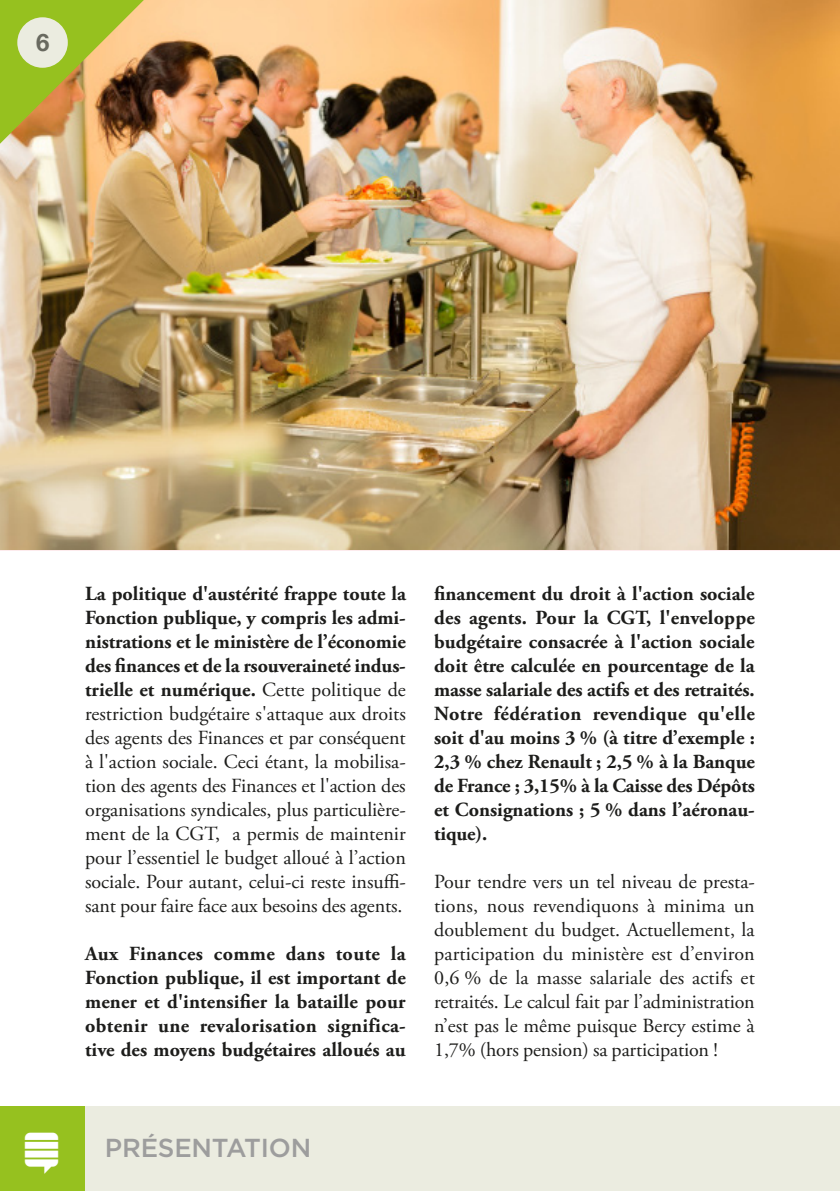
<style>
.page{position:relative;width:840px;height:1191px;background:#fff}
.page>*{position:absolute;margin:0;border:0;box-sizing:border-box;transform-origin:0 0}
.t1{font:500 26px "Gotham";letter-spacing:-.01em;color:#9d9d9d}
.t2{font:700 24px "Helvetica Neue";color:#68695f}
.t3{font:20px/24px "Adobe Garamond Pro";letter-spacing:-.005em;color:#1d1d1b;text-align:justify}
.t4{font:700 20px/24px "Adobe Garamond Pro";color:#1d1d1b;text-align:justify}
.s1{font-weight:700}
</style>
<div class="page">
<img style="left:0;top:0;width:839px;height:549px">
<img style="left:0;top:0;width:289px;height:279px">
<div style="left:0;top:1106px;width:839px;height:85px;background:#ebece0"></div>
<div style="left:0;top:1106px;width:85px;height:85px;background:#96c11f"></div>
<div style="left:17px;top:17px;width:51px;height:51px;background:#ebece0;border-radius:50%"></div>
<p class="t2" style="left:36px;top:23px;width:15px">6</p>
<p class="t3" style="left:85px;top:582px;width:322px"><span class="s1">La politique d'austérité frappe toute la Fonction publique, y compris les admi&shy;nistrations et le ministère de l’économie des finances et de la rsouveraineté indus&shy;trielle et numérique.</span> Cette politique de restriction budgétaire s'attaque aux droits des agents des Finances et par conséquent à l'action sociale. Ceci étant, la mobilisa&shy;tion des agents des Finances et l'action des organisations syndicales, plus particulière&shy;ment de la CGT, a permis de maintenir pour l’essentiel le budget alloué à l’action sociale. Pour autant, celui-ci reste insuffi&shy;sant pour faire face aux besoins des agents.</p>
<p class="t4" style="left:85px;top:942px;width:322px">Aux Finances comme dans toute la Fonction publique, il est important de mener et d'intensifier la bataille pour obtenir une revalorisation significa&shy;tive des moyens budgétaires alloués au</p>
<p class="t4" style="left:434px;top:582px;width:322px">financement du droit à l'action sociale des agents. Pour la CGT, l'enveloppe budgétaire consacrée à l'action sociale doit être calculée en pourcentage de la masse salariale des actifs et des retraités.<br>Notre fédération revendique qu'elle soit d'au moins 3 % (à titre d’exemple :<br>2,3 % chez Renault ; 2,5 % à la Banque de France ; 3,15% à la Caisse des Dépôts et Consignations ; 5 % dans l’aéronau&shy;tique).</p>
<p class="t3" style="left:434px;top:870px;width:322px">Pour tendre vers un tel niveau de presta&shy;tions, nous revendiquons à minima un doublement du budget. Actuellement, la participation du ministère est d’environ 0,6 % de la masse salariale des actifs et retraités. Le calcul fait par l’administration n’est pas le même puisque Bercy estime à 1,7% (hors pension) sa participation !</p>
<h1 class="t1" style="left:105px;top:1130px;width:208px">PRÉSENTATION</h1>
</div>
